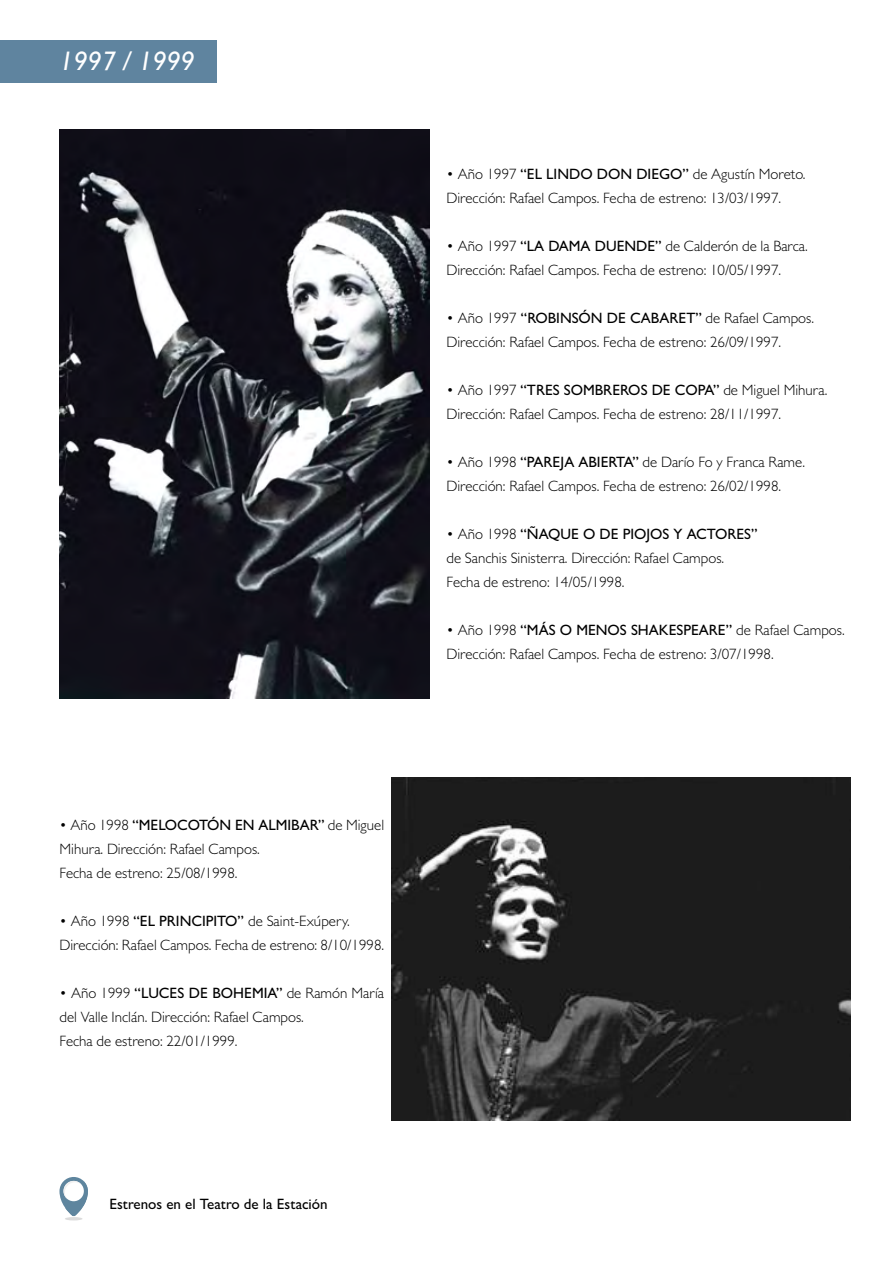
<style>
.page{position:relative;width:893px;height:1263px;background:#fff}
.page>*{position:absolute;margin:0;border:0;box-sizing:border-box;transform-origin:0 0}
.t1{font:italic 500 27px "Gill Sans";color:#fff}
.t2{font:300 15px/24px "Gill Sans";color:#000}
.t3{font:500 15px "Gill Sans";color:#000}
.s1{font-weight:500}
</style>
<div class="page">
<div style="left:0;top:40px;width:217px;height:42px;background:#5f849f"></div>
<img style="left:59px;top:129px;width:371px;height:569px">
<img style="left:391px;top:777px;width:459px;height:343px">
<hr style="left:65px;top:1217px;width:18px;height:3px;background:#dbdbdb;border-radius:50%">
<svg style="left:59px;top:1177px;width:29px;height:39px"></svg>
<h1 class="t1" style="left:59px;top:45px;width:137px">1997 / 1999</h1>
<p class="t2" style="left:59px;top:813px;width:326px">• Año 1998 <span class="s1">“MELOCOTÓN EN ALMIBAR”</span> de Miguel<br>Mihura. Dirección: Rafael Campos.<br>Fecha de estreno: 25/08/1998.</p>
<p class="t2" style="left:59px;top:909px;width:326px">• Año 1998 <span class="s1">“EL PRINCIPITO”</span> de Saint-Exúpery.<br>Dirección: Rafael Campos. Fecha de estreno: 8/10/1998.</p>
<p class="t2" style="left:59px;top:981px;width:326px">• Año 1999 <span class="s1">“LUCES DE BOHEMIA”</span> de Ramón María del Valle Inclán. Dirección: Rafael Campos.<br>Fecha de estreno: 22/01/1999.</p>
<p class="t3" style="left:109px;top:1195px;width:220px">Estrenos en el Teatro de la Estación</p>
<p class="t2" style="left:446px;top:162px;width:360px">• Año 1997 <span class="s1">“EL LINDO DON DIEGO”</span> de Agustín Moreto.<br>Dirección: Rafael Campos. Fecha de estreno: 13/03/1997.</p>
<p class="t2" style="left:446px;top:234px;width:363px">• Año 1997 <span class="s1">“LA DAMA DUENDE”</span> de Calderón de la Barca.<br>Dirección: Rafael Campos. Fecha de estreno: 10/05/1997.</p>
<p class="t2" style="left:446px;top:306px;width:369px">• Año 1997 <span class="s1">“ROBINSÓN DE CABARET”</span> de Rafael Campos.<br>Dirección: Rafael Campos. Fecha de estreno: 26/09/1997.</p>
<p class="t2" style="left:446px;top:378px;width:382px">• Año 1997 <span class="s1">“TRES SOMBREROS DE COPA”</span> de Miguel Mihura.<br>Dirección: Rafael Campos. Fecha de estreno: 28/11/1997.</p>
<p class="t2" style="left:446px;top:450px;width:360px">• Año 1998 <span class="s1">“PAREJA ABIERTA”</span> de Darío Fo y Franca Rame.<br>Dirección: Rafael Campos. Fecha de estreno: 26/02/1998.</p>
<p class="t2" style="left:446px;top:522px;width:312px">• Año 1998 <span class="s1">“ÑAQUE O DE PIOJOS Y ACTORES” </span>de Sanchis Sinisterra. Dirección: Rafael Campos.<br>Fecha de estreno: 14/05/1998.</p>
<p class="t2" style="left:446px;top:618px;width:400px">• Año 1998 <span class="s1">“MÁS O MENOS SHAKESPEARE”</span> de Rafael Campos.<br>Dirección: Rafael Campos. Fecha de estreno: 3/07/1998.</p>
</div>
